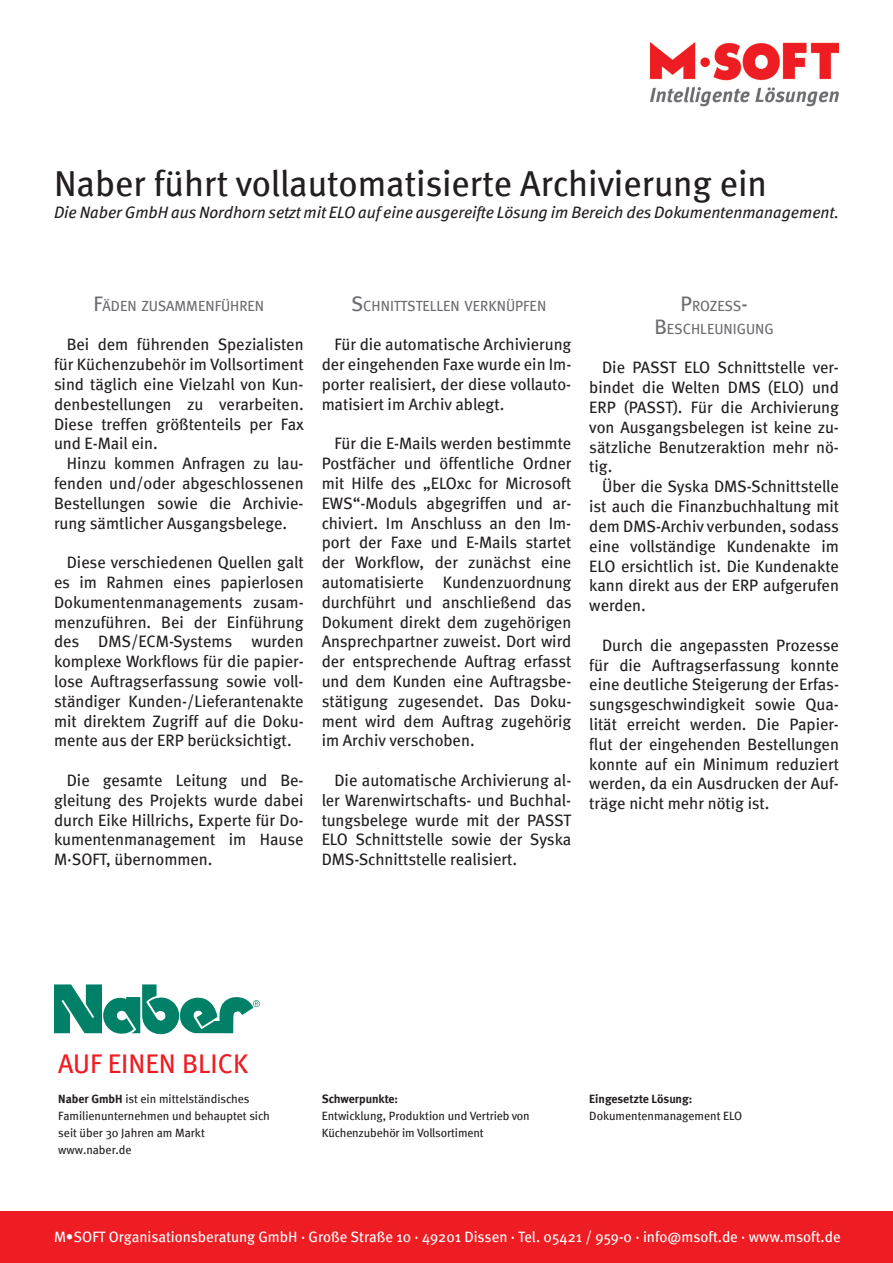
<style>
.page{position:relative;width:893px;height:1263px;background:#fff}
.page>*{position:absolute;margin:0;border:0;box-sizing:border-box;transform-origin:0 0}
.t1{font:36px "Meta";color:#231f20}
.t2{font:27px "Meta";color:#ee1d23}
.t3{font:16.5px/19.8px "Meta";color:#231f20;text-align:justify}
.t4{font:italic 16.5px "Meta";color:#231f20}
.t5{font:15px "Meta";color:#fff}
.t6{font:14.7px/23.1px "Meta";color:#6c6d70;text-align:center}
.t7{font:12px/17.2px "Meta";color:#231f20}
.t8{font:700 12px "Meta";letter-spacing:-.005em;color:#231f20}
.s1{font-size:21px}
.s2{font-weight:700}
</style>
<div class="page">
<img style="left:651px;top:43px;width:188px;height:63px">
<div style="left:0;top:1211px;width:893px;height:52px;background:#ee1d23"></div>
<svg style="left:54px;top:984px;width:206px;height:50px"></svg>
<h1 class="t1" style="left:54px;top:162px;width:715px">Naber führt vollautomatisierte Archivierung ein</h1>
<p class="t4" style="left:54px;top:203px;width:787px">Die Naber GmbH aus Nordhorn setzt mit ELO auf eine ausgereifte Lösung im Bereich des Dokumentenmanagement.</p>
<p class="t6" style="left:93px;top:294px;width:172px"><span class="s1">F</span>ÄDEN ZUSAMMENFÜHREN</p>
<p class="t3" style="left:54px;top:334px;width:251px;text-indent:13px">Bei dem führenden Spezialisten für Küchenzubehör im Vollsortiment sind täglich eine Vielzahl von Kun&shy;denbestellungen zu verarbeiten.<br>Diese treffen größtenteils per Fax und E-Mail ein.</p>
<p class="t3" style="left:54px;top:453px;width:251px;text-indent:13px">Hinzu kommen Anfragen zu lau&shy;fenden und/oder abgeschlossenen Bestellungen sowie die Archivie&shy;rung sämtlicher Ausgangsbelege.</p>
<p class="t3" style="left:54px;top:552px;width:251px;text-indent:13px">Diese verschiedenen Quellen galt es im Rahmen eines papierlosen Dokumentenmanagements zusam&shy;menzuführen. Bei der Einführung des DMS/ECM-Systems wurden komplexe Workflows für die papier&shy;lose Auftragserfassung sowie voll&shy;ständiger Kunden-/Lieferantenakte mit direktem Zugriff auf die Doku&shy;mente aus der ERP berücksichtigt.</p>
<p class="t3" style="left:54px;top:770px;width:251px;text-indent:13px">Die gesamte Leitung und Be&shy;gleitung des Projekts wurde dabei durch Eike Hillrichs, Experte für Do&shy;kumentenmanagement im Hause M·SOFT, übernommen.</p>
<p class="t6" style="left:351px;top:294px;width:197px"><span class="s1">S</span>CHNITTSTELLEN VERKNÜPFEN</p>
<p class="t3" style="left:322px;top:334px;width:251px;text-indent:13px">Für die automatische Archivierung der eingehenden Faxe wurde ein Im&shy;porter realisiert, der diese vollauto&shy;matisiert im Archiv ablegt.</p>
<p class="t3" style="left:322px;top:433px;width:251px;text-indent:13px">Für die E-Mails werden bestimmte Postfächer und öffentliche Ordner mit Hilfe des „ELOxc for Microsoft EWS“-Moduls abgegriffen und ar&shy;chiviert. Im Anschluss an den Im&shy;port der Faxe und E-Mails startet der Workflow, der zunächst eine automatisierte Kundenzuordnung durchführt und anschließend das Dokument direkt dem zugehörigen Ansprechpartner zuweist. Dort wird der entsprechende Auftrag erfasst und dem Kunden eine Auftragsbe&shy;stätigung zugesendet. Das Doku&shy;ment wird dem Auftrag zugehörig im Archiv verschoben.</p>
<p class="t3" style="left:322px;top:770px;width:251px;text-indent:13px">Die automatische Archivierung al&shy;ler Warenwirtschafts- und Buchhal&shy;tungsbelege wurde mit der PASST ELO Schnittstelle sowie der Syska DMS-Schnittstelle realisiert.</p>
<p class="t6" style="left:654px;top:294px;width:121px"><span class="s1">P</span>ROZESS<span class="s1">-<br>B</span>ESCHLEUNIGUNG</p>
<p class="t3" style="left:589px;top:358px;width:251px;text-indent:13px">Die PASST ELO Schnittstelle ver&shy;bindet die Welten DMS (ELO) und ERP (PASST). Für die Archivierung von Ausgangsbelegen ist keine zu&shy;sätzliche Benutzeraktion mehr nö&shy;tig.</p>
<p class="t3" style="left:589px;top:476px;width:251px;text-indent:13px">Über die Syska DMS-Schnittstelle ist auch die Finanzbuchhaltung mit dem DMS-Archiv verbunden, sodass eine vollständige Kundenakte im ELO ersichtlich ist. Die Kundenakte kann direkt aus der ERP aufgerufen werden.</p>
<p class="t3" style="left:589px;top:635px;width:251px;text-indent:13px">Durch die angepassten Prozesse für die Auftragserfassung konnte eine deutliche Steigerung der Erfas&shy;sungsgeschwindigkeit sowie Qua&shy;lität erreicht werden. Die Papier&shy;flut der eingehenden Bestellungen konnte auf ein Minimum reduziert werden, da ein Ausdrucken der Auf&shy;träge nicht mehr nötig ist.</p>
<h2 class="t2" style="left:58px;top:1048px;width:192px">AUF EINEN BLICK</h2>
<p class="t7" style="left:58px;top:1090px;width:213px"><span class="s2">Naber GmbH</span> ist ein mittelständisches<br>Familienunternehmen und behauptet sich seit über 30 Jahren am Markt www.naber.de</p>
<p class="t8" style="left:322px;top:1091px;width:78px">Schwerpunkte:</p>
<p class="t7" style="left:322px;top:1107px;width:210px">Entwicklung, Produktion und Vertrieb von<br>Küchenzubehör im Vollsortiment</p>
<p class="t8" style="left:589px;top:1091px;width:104px">Eingesetzte Lösung:</p>
<p class="t7" style="left:589px;top:1107px;width:154px">Dokumentenmanagement ELO</p>
<p class="t5" style="left:54px;top:1228px;width:788px">M•SOFT Organisationsberatung GmbH · Große Straße 10 · 49201 Dissen · Tel. 05421 / 959-0 · info@msoft.de · www.msoft.de</p>
</div>
